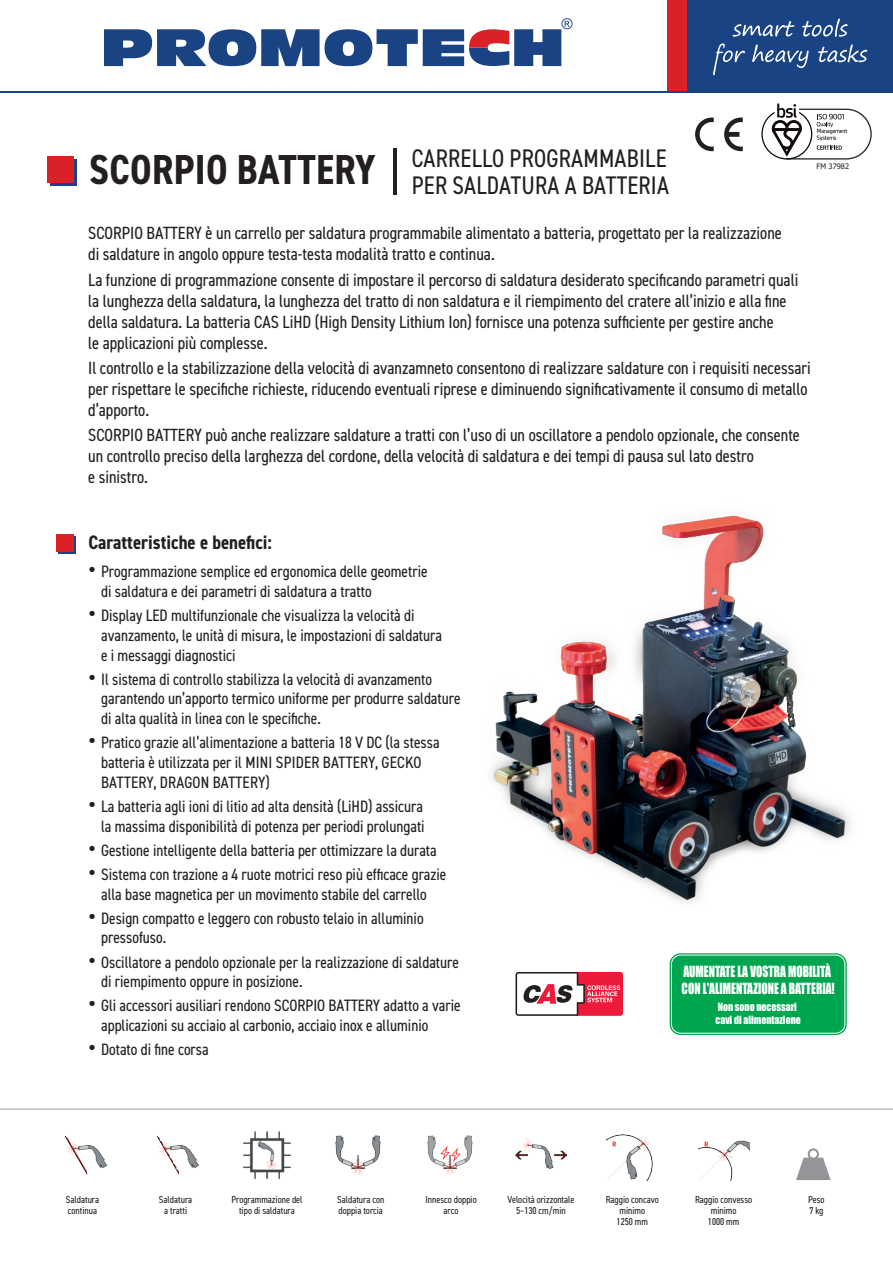
<style>
.page{position:relative;width:893px;height:1263px;background:#fff}
.page>*{position:absolute;margin:0;border:0;box-sizing:border-box;transform-origin:0 0}
.tytul_ulotka_promotech{font:700 condensed 42px "DIN2014";letter-spacing:.01em;color:#231f20;scale:.96 1}
.tytul_ulotka_promotech_mniejszy{font:condensed 25.5px/27px "DIN2014";letter-spacing:.01em;color:#231f20}
.tekst_ulotka_promotech_wypunkt{font:700 condensed 19.5px "DIN2014";color:#231f20}
.tekst_ulotka_promotech{font:condensed 17.7px/21px "DIN2014";color:#231f20}
.t1{font:condensed 16.5px/19.8px "DIN2014";color:#231f20}
.t2{font:14.25px/17.4px "Impact";color:#fff;scale:.81 1}
.t3{font:10.5px/12.6px "Impact";color:#fff;scale:.93 1}
.ikonki_wozki{font:condensed 10.05px/11.2px "DIN2014";color:#231f20;text-align:center}
.t4{font:7.5px "Tahoma";color:#231f20}
.s1{font-family:"Arial";font-stretch:normal;font-size:21px}
</style>
<div class="page">
<svg style="left:51px;top:160px;width:26px;height:26px"></svg>
<div style="left:47px;top:156px;width:26px;height:27px;background:#da2128"></div>
<hr style="left:393px;top:149px;width:4px;height:46px;background:#231f20">
<hr style="left:0;top:89px;width:893px;height:4px;background:#1a4383">
<svg style="left:59px;top:536px;width:17px;height:18px"></svg>
<div style="left:56px;top:534px;width:18px;height:17px;background:#da2128"></div>
<div style="left:0;top:0;width:677px;height:91px;background:#fff"></div>
<div style="left:687px;top:0;width:206px;height:89px;background:#1a4383"></div>
<div style="left:667px;top:0;width:20px;height:91px;background:#da2128"></div>
<svg style="left:713px;top:43px;width:154px;height:32px"></svg>
<svg style="left:733px;top:18px;width:115px;height:19px"></svg>
<svg style="left:761px;top:104px;width:111px;height:56px"></svg>
<svg style="left:695px;top:118px;width:48px;height:33px"></svg>
<svg style="left:104px;top:18px;width:468px;height:48px"></svg>
<img style="left:491px;top:515px;width:359px;height:388px">
<svg style="left:515px;top:972px;width:108px;height:44px"></svg>
<hr style="left:0;top:1108px;width:893px;height:2px;background:#bcbdc0">
<svg style="left:796px;top:1148px;width:35px;height:32px"></svg>
<img style="left:427px;top:1135px;width:46px;height:40px">
<img style="left:607px;top:1134px;width:46px;height:46px">
<img style="left:698px;top:1140px;width:51px;height:40px">
<img style="left:64px;top:1135px;width:43px;height:40px">
<img style="left:335px;top:1135px;width:46px;height:40px">
<img style="left:515px;top:1138px;width:51px;height:31px">
<img style="left:156px;top:1135px;width:43px;height:40px">
<img style="left:243px;top:1131px;width:48px;height:48px">
<div style="left:670px;top:953px;width:177px;height:82px;background:#00a54f;border-radius:11px"></div>
<div style="left:671px;top:955px;width:174px;height:78px;border:1px solid #fff;border-radius:9px"></div>
<p class="tytul_ulotka_promotech" style="left:89px;top:142px;width:300px">SCORPIO BATTERY</p>
<p class="tytul_ulotka_promotech_mniejszy" style="left:412px;top:144px;width:259px">CARRELLO PROGRAMMABILE<br>PER SALDATURA A BATTERIA</p>
<p class="tekst_ulotka_promotech" style="left:88px;top:222px;width:695px">SCORPIO BATTERY è un carrello per saldatura programmabile alimentato a batteria, progettato per la realizzazione di saldature in angolo oppure testa-testa modalità tratto e continua.</p>
<p class="tekst_ulotka_promotech" style="left:88px;top:268px;width:712px">La funzione di programmazione consente di impostare il percorso di saldatura desiderato specificando parametri quali la lunghezza della saldatura, la lunghezza del tratto di non saldatura e il riempimento del cratere all’inizio e alla fine della saldatura. La batteria CAS LiHD (High Density Lithium Ion) fornisce una potenza sufficiente per gestire anche<br>le applicazioni più complesse.</p>
<p class="tekst_ulotka_promotech" style="left:88px;top:357px;width:724px">Il controllo e la stabilizzazione della velocità di avanzamneto consentono di realizzare saldature con i requisiti necessari per rispettare le specifiche richieste, riducendo eventuali riprese e diminuendo significativamente il consumo di metallo d’apporto.</p>
<p class="tekst_ulotka_promotech" style="left:88px;top:424px;width:713px">SCORPIO BATTERY può anche realizzare saldature a tratti con l’uso di un oscillatore a pendolo opzionale, che consente un controllo preciso della larghezza del cordone, della velocità di saldatura e dei tempi di pausa sul lato destro<br>e sinistro.</p>
<p class="t4" style="left:817px;top:161px;width:34px">FM 37982</p>
<p class="tekst_ulotka_promotech_wypunkt" style="left:88px;top:529px;width:185px">Caratteristiche e benefici:</p>
<p class="t1" style="left:101px;top:561px;width:328px;text-indent:-13px"><span class="s1">•</span> Programmazione semplice ed ergonomica delle geometrie di saldatura e dei parametri di saldatura a tratto</p>
<p class="t1" style="left:101px;top:605px;width:342px;text-indent:-13px"><span class="s1">•</span> Display LED multifunzionale che visualizza la velocità di avanzamento, le unità di misura, le impostazioni di saldatura e i messaggi diagnostici</p>
<p class="t1" style="left:101px;top:668px;width:361px;text-indent:-13px"><span class="s1">•</span> Il sistema di controllo stabilizza la velocità di avanzamento garantendo un’apporto termico uniforme per produrre saldature di alta qualità in linea con le specifiche.</p>
<p class="t1" style="left:101px;top:732px;width:340px;text-indent:-13px"><span class="s1">•</span> Pratico grazie all’alimentazione a batteria 18 V DC (la stessa batteria è utilizzata per il MINI SPIDER BATTERY, GECKO<br>BATTERY, DRAGON BATTERY)</p>
<p class="t1" style="left:88px;top:796px;width:338px;text-align:right"><span class="s1">•</span> La batteria agli ioni di litio ad alta densità (LiHD) assicura la massima disponibilità di potenza per periodi prolungati</p>
<p class="t1" style="left:88px;top:839px;width:350px"><span class="s1">•</span> Gestione intelligente della batteria per ottimizzare la durata</p>
<p class="t1" style="left:88px;top:863px;width:360px;text-align:center"><span class="s1">•</span> Sistema con trazione a 4 ruote motrici reso più efficace grazie alla base magnetica per un movimento stabile del carrello</p>
<p class="t1" style="left:101px;top:907px;width:324px;text-indent:-13px"><span class="s1">•</span> Design compatto e leggero con robusto telaio in alluminio pressofuso.</p>
<p class="t1" style="left:101px;top:951px;width:359px;text-indent:-13px"><span class="s1">•</span> Oscillatore a pendolo opzionale per la realizzazione di saldature di riempimento oppure in posizione.</p>
<p class="t1" style="left:101px;top:995px;width:361px;text-indent:-13px"><span class="s1">•</span> Gli accessori ausiliari rendono SCORPIO BATTERY adatto a varie applicazioni su acciaio al carbonio, acciaio inox e alluminio</p>
<p class="t1" style="left:88px;top:1039px;width:122px"><span class="s1">•</span> Dotato di fine corsa</p>
<p class="t2" style="left:682px;top:962px;width:190px">AUMENTATE LA VOSTRA MOBILITÀ<br>CON L'ALIMENTAZIONE A BATTERIA!</p>
<p class="t3" style="left:715px;top:1001px;width:93px">Non sono necessari cavi di alimentazione</p>
<p class="ikonki_wozki" style="left:337px;top:1193px;width:49px;text-align:left">Saldatura con doppia torcia</p>
<p class="ikonki_wozki" style="left:507px;top:1193px;width:69px">Velocità orizzontale</p>
<p class="ikonki_wozki" style="left:66px;top:1193px;width:35px;text-align:left">Saldatura continua</p>
<p class="ikonki_wozki" style="left:425px;top:1193px;width:53px">Innesco doppio arco</p>
<p class="ikonki_wozki" style="left:159px;top:1193px;width:35px">Saldatura a tratti</p>
<p class="ikonki_wozki" style="left:231px;top:1193px;width:73px">Programmazione del tipo di saldatura</p>
<p class="ikonki_wozki" style="left:516px;top:1204px;width:51px">5–130 cm/min</p>
<p class="ikonki_wozki" style="left:695px;top:1193px;width:59px">Raggio convesso minimo</p>
<p class="ikonki_wozki" style="left:708px;top:1216px;width:33px">1000 mm</p>
<p class="ikonki_wozki" style="left:606px;top:1193px;width:55px">Raggio concavo minimo</p>
<p class="ikonki_wozki" style="left:617px;top:1216px;width:33px">1250 mm</p>
<p class="ikonki_wozki" style="left:808px;top:1193px;width:18px;text-align:left">Peso<br>7 kg</p>
</div>
